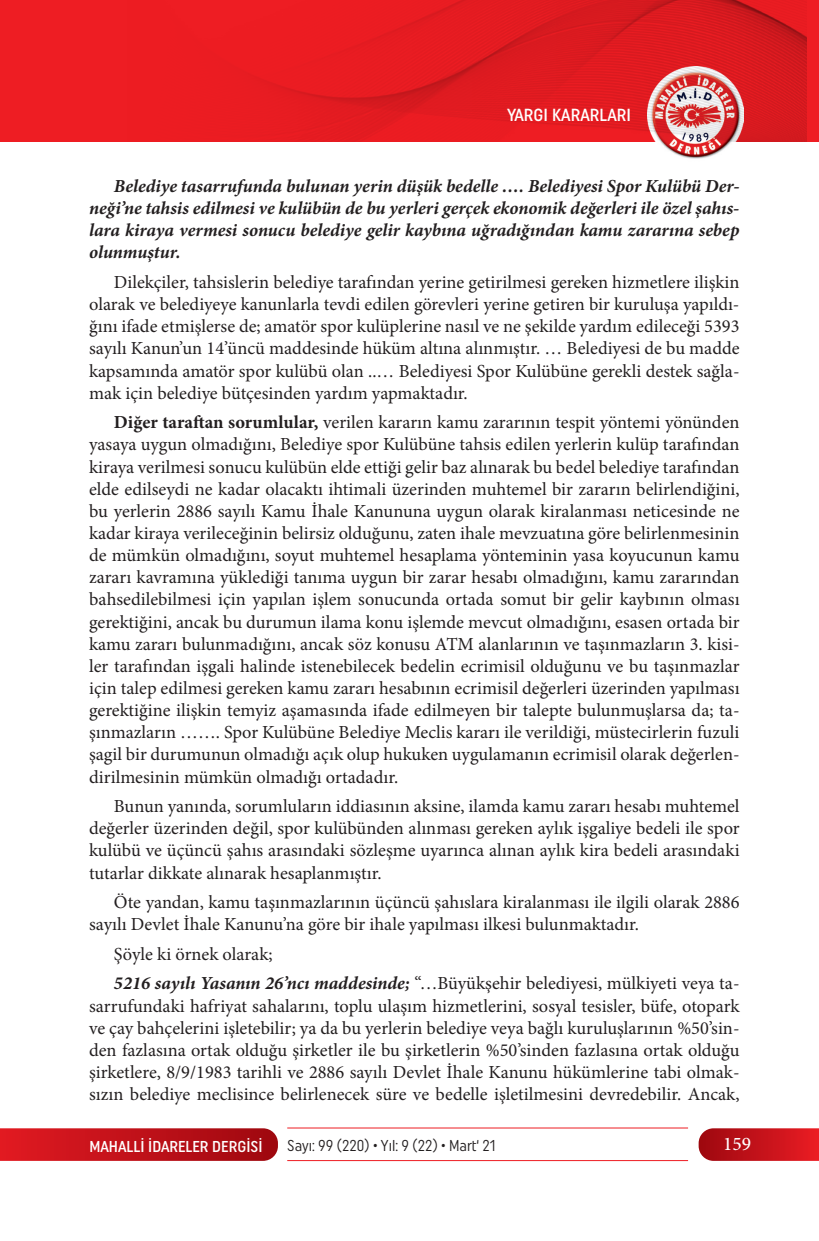
<style>
.page{position:relative;width:819px;height:1241px;background:#fff}
.page>*{position:absolute;margin:0;border:0;box-sizing:border-box;transform-origin:0 0}
.t1{font:500 19.25px "Minion Pro";color:#fff}
.t2{font:18.38px/22.1px "Minion Pro";color:#231f20;text-align:justify}
.t3{font:italic 700 18.38px/22.1px "Minion Pro";letter-spacing:-.005em;color:#231f20;text-align:justify}
.t4{font:500 17.5px "Uniform Condensed";color:#fff}
.t5{font:15.75px "Uniform Condensed";color:#231f20;scale:.95 1}
.t6{font:500 15.75px "Uniform Condensed";color:#fff}
.s1{font-weight:700}
.s2{font-weight:700;font-style:italic}
</style>
<div class="page">
<svg style="left:0;top:1128px;width:278px;height:32px;background:#c1151c"></svg>
<svg style="left:698px;top:1128px;width:121px;height:32px;background:#c61a22"></svg>
<hr style="left:287px;top:1127px;width:401px;height:1px;background:#ee1d23">
<hr style="left:287px;top:1159px;width:401px;height:1px;background:#ee1d23">
<div style="left:0;top:0;width:819px;height:141px;background:#ee1d23"></div>
<img style="left:647px;top:141px;width:96px;height:18px">
<img style="left:256px;top:0;width:550px;height:141px">
<p class="t4" style="left:507px;top:105px;width:125px">YARGI KARARLARI</p>
<p class="t3" style="left:89px;top:175px;width:652px;text-indent:25px">Belediye tasarrufunda bulunan yerin düşük bedelle …. Belediyesi Spor Kulübü Der&shy;neği’ne tahsis edilmesi ve kulübün de bu yerleri gerçek ekonomik değerleri ile özel şahıs&shy;lara kiraya vermesi sonucu belediye gelir kaybına uğradığından kamu zararına sebep olunmuştur.</p>
<p class="t2" style="left:89px;top:271px;width:652px;text-indent:25px">Dilekçiler, tahsislerin belediye tarafından yerine getirilmesi gereken hizmetlere ilişkin olarak ve belediyeye kanunlarla tevdi edilen görevleri yerine getiren bir kuruluşa yapıldı&shy;ğını ifade etmişlerse de; amatör spor kulüplerine nasıl ve ne şekilde yardım edileceği 5393 sayılı Kanun’un 14’üncü maddesinde hüküm altına alınmıştır. … Belediyesi de bu madde kapsamında amatör spor kulübü olan ..… Belediyesi Spor Kulübüne gerekli destek sağla&shy;mak için belediye bütçesinden yardım yapmaktadır.</p>
<p class="t2" style="left:89px;top:411px;width:652px;text-indent:25px"><span class="s1">Diğer taraftan sorumlular,</span> verilen kararın kamu zararının tespit yöntemi yönünden yasaya uygun olmadığını, Belediye spor Kulübüne tahsis edilen yerlerin kulüp tarafından kiraya verilmesi sonucu kulübün elde ettiği gelir baz alınarak bu bedel belediye tarafından elde edilseydi ne kadar olacaktı ihtimali üzerinden muhtemel bir zararın belirlendiğini, bu yerlerin 2886 sayılı Kamu İhale Kanununa uygun olarak kiralanması neticesinde ne kadar kiraya verileceğinin belirsiz olduğunu, zaten ihale mevzuatına göre belirlenmesinin de mümkün olmadığını, soyut muhtemel hesaplama yönteminin yasa koyucunun kamu zararı kavramına yüklediği tanıma uygun bir zarar hesabı olmadığını, kamu zararından bahsedilebilmesi için yapılan işlem sonucunda ortada somut bir gelir kaybının olması gerektiğini, ancak bu durumun ilama konu işlemde mevcut olmadığını, esasen ortada bir kamu zararı bulunmadığını, ancak söz konusu ATM alanlarının ve taşınmazların 3. kisi&shy;ler tarafından işgali halinde istenebilecek bedelin ecrimisil olduğunu ve bu taşınmazlar için talep edilmesi gereken kamu zararı hesabının ecrimisil değerleri üzerinden yapılması gerektiğine ilişkin temyiz aşamasında ifade edilmeyen bir talepte bulunmuşlarsa da; ta&shy;şınmazların ……. Spor Kulübüne Belediye Meclis kararı ile verildiği, müstecirlerin fuzuli şagil bir durumunun olmadığı açık olup hukuken uygulamanın ecrimisil olarak değerlen&shy;dirilmesinin mümkün olmadığı ortadadır.</p>
<p class="t2" style="left:89px;top:795px;width:652px;text-indent:25px">Bunun yanında, sorumluların iddiasının aksine, ilamda kamu zararı hesabı muhtemel değerler üzerinden değil, spor kulübünden alınması gereken aylık işgaliye bedeli ile spor kulübü ve üçüncü şahıs arasındaki sözleşme uyarınca alınan aylık kira bedeli arasındaki tutarlar dikkate alınarak hesaplanmıştır.</p>
<p class="t2" style="left:89px;top:891px;width:652px;text-indent:25px">Öte yandan, kamu taşınmazlarının üçüncü şahıslara kiralanması ile ilgili olarak 2886 sayılı Devlet İhale Kanunu’na göre bir ihale yapılması ilkesi bulunmaktadır.</p>
<p class="t2" style="left:114px;top:939px;width:627px;line-height:29.6px">Şöyle ki örnek olarak;<br><span class="s2">5216 sayılı Yasanın 26’ncı maddesinde;</span> “…Büyükşehir belediyesi, mülkiyeti veya ta-</p>
<p class="t2" style="left:89px;top:994px;width:652px">sarrufundaki hafriyat sahalarını, toplu ulaşım hizmetlerini, sosyal tesisler, büfe, otopark ve çay bahçelerini işletebilir; ya da bu yerlerin belediye veya bağlı kuruluşlarının %50’sin&shy;den fazlasına ortak olduğu şirketler ile bu şirketlerin %50’sinden fazlasına ortak olduğu şirketlere, 8/9/1983 tarihli ve 2886 sayılı Devlet İhale Kanunu hükümlerine tabi olmak&shy;sızın belediye meclisince belirlenecek süre ve bedelle işletilmesini devredebilir. Ancak,</p>
<p class="t6" style="left:89px;top:1136px;width:175px">MAHALLİ İDARELER DERGİSİ</p>
<p class="t5" style="left:287px;top:1136px;width:221px">Sayı: 99 (220) • Yıl: 9 (22) • Mart‘ 21</p>
<p class="t1" style="left:723px;top:1131px;width:29px">159</p>
</div>
